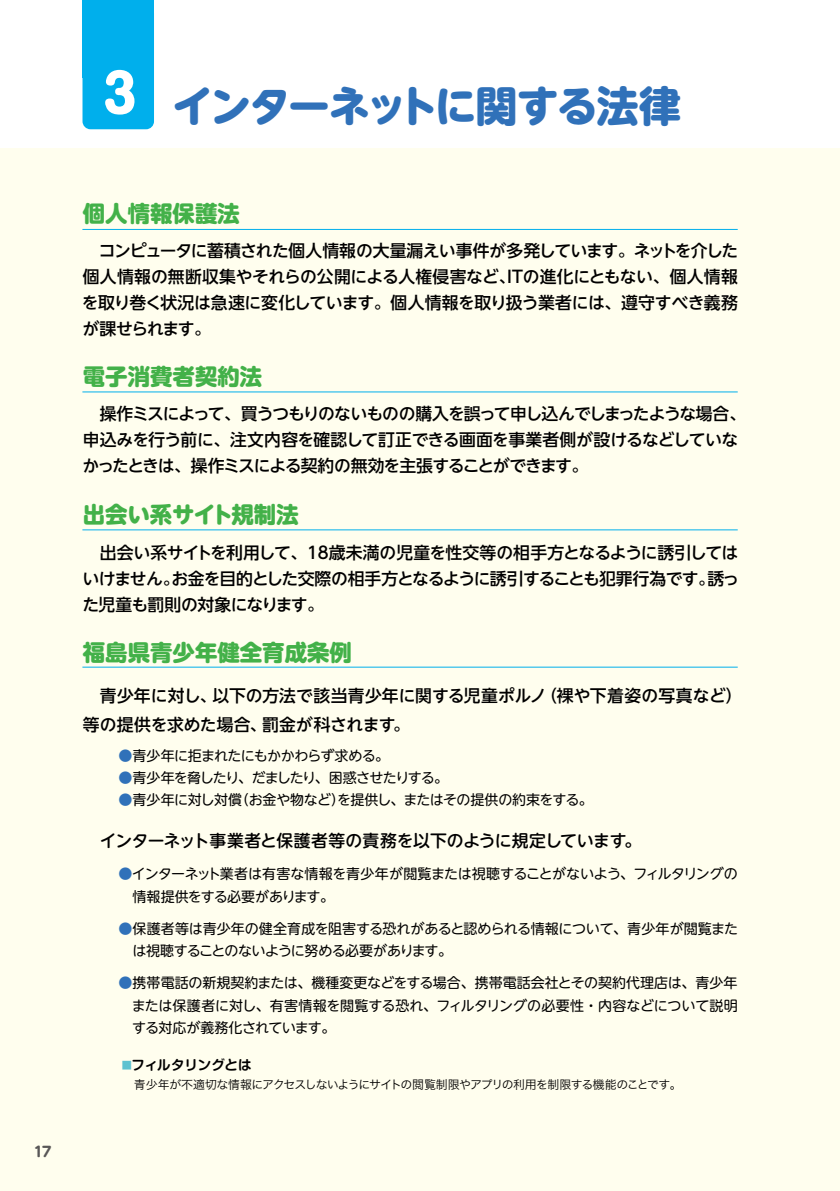
<style>
.page{position:relative;width:840px;height:1191px;background:#fff}
.page>*{position:absolute;margin:0;border:0;box-sizing:border-box;transform-origin:0 0}
.t1{font:800 42px "UD Shin M Go Pr 6";letter-spacing:-.06em;color:#3071b9}
.t2{font:800 22.4px "UD Shin M Go Pr 6";color:#43b149}
.t3{font:500 16.8px/26px "UD Shin Go NT Pro";letter-spacing:-.035em;color:#000;text-align:justify}
.t4{font:500 16.8px/26px "UD Shin Go NT Pro";letter-spacing:-.055em;color:#000}
.t5{font:500 16.8px/29.4px "UD Shin Go NT Pro";color:#000}
.t6{font:500 16.8px "UD Shin M Go Pr 6";letter-spacing:-.02em;color:#000}
.t7{font:14px/22.4px "UD Shin M Go Pr 6";letter-spacing:-.025em;color:#000}
.t8{font:14px "UD Shin M Go Pr 6";letter-spacing:-.075em;color:#000}
.t9{font:14px "UD Shin M Go Pr 6";letter-spacing:-.045em;color:#000}
.t10{font:700 14px "UD Shin M Go Pr 6";color:#595757}
.t11{font:700 13.4px "Shin M Go Pro De";letter-spacing:-.015em;color:#000}
.t12{font:11.8px "Hira Kaku Std N W3";letter-spacing:-.055em;color:#000}
.s1{color:#3071b9}
.s2{font-size:10px;color:#5dc2d0}
</style>
<div class="page">
<div style="left:0;top:148px;width:836px;height:1043px;background:#fffeee"></div>
<hr style="left:836px;top:148px;width:3px;height:1043px;background:#fffeee">
<div style="left:82px;top:6px;width:72px;height:123px;background:#00afec;border-radius:8px"></div>
<div style="left:82px;top:0;width:72px;height:77px;background:#00afec"></div>
<hr style="left:82px;top:229px;width:655px;height:1px;background:#00afec">
<hr style="left:82px;top:391px;width:655px;height:1px;background:#00afec">
<hr style="left:82px;top:529px;width:655px;height:1px;background:#00afec">
<hr style="left:82px;top:667px;width:655px;height:1px;background:#00afec">
<p class="t10" style="left:34px;top:1139px;width:19px">17</p>
<h1 class="t1" style="left:103px;top:69px;width:579px"><sup>3</sup> インターネットに関する法律</h1>
<h2 class="t2" style="left:83px;top:194px;width:158px">個人情報保護法</h2>
<p class="t3" style="left:82px;top:237px;width:657px">　コンピュータに蓄積された個人情報の大量漏えい事件が多発しています。ネットを介した個人情報の無断収集やそれらの公開による人権侵害など、ＩＴの進化にともない、個人情報を取り巻く状況は急速に変化しています。個人情報を取り扱う業者には、遵守すべき義務が課せられます。</p>
<h2 class="t2" style="left:83px;top:356px;width:181px">電子消費者契約法</h2>
<p class="t4" style="left:83px;top:400px;width:664px">　操作ミスによって、買うつもりのないものの購入を誤って申し込んでしまったような場合、申込みを行う前に、注文内容を確認して訂正できる画面を事業者側が設けるなどしていなかったときは、操作ミスによる契約の無効を主張することができます。</p>
<h2 class="t2" style="left:83px;top:495px;width:217px">出会い系サイト規制法</h2>
<p class="t3" style="left:82px;top:539px;width:658px">　出会い系サイトを利用して、１８歳未満の児童を性交等の相手方となるように誘引してはいけません。お金を目的とした交際の相手方となるように誘引することも犯罪行為です。誘った児童も罰則の対象になります。</p>
<h2 class="t2" style="left:83px;top:632px;width:270px">福島県青少年健全育成条例</h2>
<p class="t5" style="left:83px;top:680px;width:661px">　青少年に対し、以下の方法で該当青少年に関する児童ポルノ（裸や下着姿の写真など）等の提供を求めた場合、罰金が科されます。</p>
<p class="t9" style="left:118px;top:743px;width:272px"><span class="s1">●</span>青少年に拒まれたにもかかわらず求める。</p>
<p class="t8" style="left:118px;top:766px;width:331px"><span class="s1">●</span>青少年を脅したり、だましたり、困惑させたりする。</p>
<p class="t7" style="left:118px;top:788px;width:475px"><span class="s1">●</span>青少年に対し対償（お金や物など）を提供し、またはその提供の約束をする。</p>
<p class="t6" style="left:83px;top:827px;width:559px">　インターネット事業者と保護者等の責務を以下のように規定しています。</p>
<p class="t7" style="left:132px;top:862px;width:606px;text-indent:-14px"><span class="s1">●</span>インターネット業者は有害な情報を青少年が閲覧または視聴することがないよう、フィルタリングの情報提供をする必要があります。</p>
<p class="t7" style="left:132px;top:916px;width:607px;text-indent:-14px"><span class="s1">●</span>保護者等は青少年の健全育成を阻害する恐れがあると認められる情報について、青少年が閲覧または視聴することのないように努める必要があります。</p>
<p class="t7" style="left:132px;top:971px;width:607px;text-align:justify;text-indent:-13px"><span class="s1">●</span>携帯電話の新規契約または、機種変更などをする場合、携帯電話会社とその契約代理店は、青少年または保護者に対し、有害情報を閲覧する恐れ、フィルタリングの必要性・内容などについて説明する対応が義務化されています。</p>
<p class="t11" style="left:122px;top:1054px;width:131px"><span class="s2">■</span>フィルタリングとは</p>
<p class="t12" style="left:122px;top:1075px;width:561px">　青少年が不適切な情報にアクセスしないようにサイトの閲覧制限やアプリの利用を制限する機能のことです。</p>
</div>
